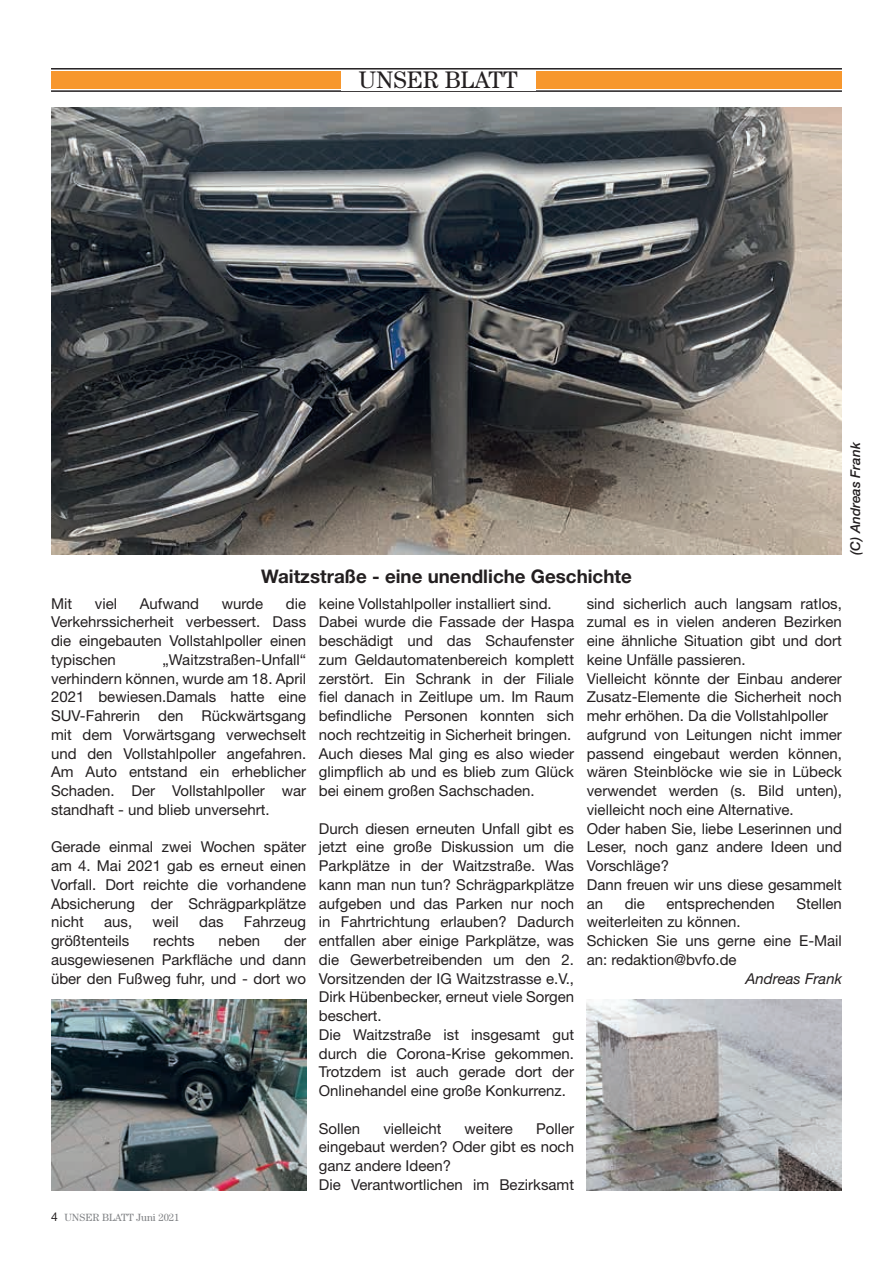
<style>
.page{position:relative;width:893px;height:1263px;background:#fff}
.page>*{position:absolute;margin:0;border:0;box-sizing:border-box;transform-origin:0 0}
.t1{font:24px "Century Std";color:#231f20}
.t2{font:700 18.75px "Helvetica Neue LT Std";color:#231f20}
.t3{font:15px/18.8px "Helvetica Neue LT Std";color:#231f20}
.t4{font:italic 15px "Helvetica Neue LT Std";color:#231f20}
.t5{font:italic 500 13.5px "Helvetica Neue LT Std";letter-spacing:-.01em;color:#231f20}
.t6{font:10.5px "Century Std";color:#808285}
.s1{font-family:"Helvetica Neue LT Std";font-size:12px;color:#231f20}
</style>
<div class="page">
<div style="left:51px;top:72px;width:791px;height:17px;background:#f7972d"></div>
<hr style="left:51px;top:68px;width:791px;height:2px;background:#231f20">
<hr style="left:51px;top:90px;width:791px;height:2px;background:#231f20">
<div style="left:341px;top:71px;width:195px;height:19px;background:#fff"></div>
<img style="left:51px;top:999px;width:255px;height:192px">
<img style="left:587px;top:999px;width:255px;height:192px">
<img style="left:51px;top:108px;width:791px;height:447px">
<h1 class="t1" style="left:359px;top:66px;width:160px">UNSER BLATT</h1>
<p class="t2" style="left:261px;top:565px;width:372px">Waitzstraße - eine unendliche Geschichte</p>
<p class="t5" style="left:847px;top:555px;width:115px;rotate:-90deg">(C) Andreas Frank</p>
<p class="t3" style="left:51px;top:594px;width:23px">Mit</p>
<p class="t3" style="left:95px;top:594px;width:24px">viel</p>
<p class="t3" style="left:140px;top:594px;width:61px">Aufwand</p>
<p class="t3" style="left:222px;top:594px;width:43px">wurde</p>
<p class="t3" style="left:51px;top:594px;width:257px;text-align:justify;text-indent:235px">die Verkehrssicherheit verbessert. Dass die eingebauten Vollstahlpoller einen typischen</p>
<p class="t3" style="left:51px;top:650px;width:257px;text-align:justify;text-indent:112px">„Waitzstraßen-Unfall“ verhindern können, wurde am 18. April 2021 bewiesen.Damals hatte eine SUV-Fahrerin den Rückwärtsgang mit dem Vorwärtsgang verwechselt und den Vollstahlpoller angefahren.<br>Am Auto entstand ein erheblicher Schaden. Der Vollstahlpoller war standhaft - und blieb unversehrt.</p>
<p class="t3" style="left:51px;top:837px;width:257px;text-align:justify">Gerade einmal zwei Wochen später am 4. Mai 2021 gab es erneut einen Vorfall. Dort reichte die vorhandene Absicherung der Schrägparkplätze nicht</p>
<p class="t3" style="left:104px;top:912px;width:30px">aus,</p>
<p class="t3" style="left:153px;top:912px;width:28px">weil</p>
<p class="t3" style="left:199px;top:912px;width:26px">das</p>
<p class="t3" style="left:244px;top:912px;width:64px">Fahrzeug</p>
<p class="t3" style="left:51px;top:931px;width:80px">größtenteils</p>
<p class="t3" style="left:153px;top:931px;width:43px">rechts</p>
<p class="t3" style="left:219px;top:931px;width:43px">neben</p>
<p class="t3" style="left:51px;top:931px;width:257px;text-align:justify;text-indent:233px">der ausgewiesenen Parkfläche und dann über den Fußweg fuhr, und - dort wo</p>
<p class="t6" style="left:51px;top:1211px;width:130px"><span class="s1">4</span> UNSER BLATT Juni 2021</p>
<p class="t3" style="left:319px;top:594px;width:257px">keine Vollstahlpoller installiert sind.<br>Dabei wurde die Fassade der Haspa beschädigt und das Schaufenster zum Geldautomatenbereich komplett zerstört. Ein Schrank in der Filiale fiel danach in Zeitlupe um. Im Raum befindliche Personen konnten sich noch rechtzeitig in Sicherheit bringen.<br>Auch dieses Mal ging es also wieder glimpflich ab und es blieb zum Glück bei einem großen Sachschaden.</p>
<p class="t3" style="left:319px;top:819px;width:257px">Durch diesen erneuten Unfall gibt es jetzt eine große Diskussion um die Parkplätze in der Waitzstraße. Was kann man nun tun? Schrägparkplätze aufgeben und das Parken nur noch in Fahrtrichtung erlauben? Dadurch entfallen aber einige Parkplätze, was die Gewerbetreibenden um den 2.<br>Vorsitzenden der IG Waitzstrasse e.V., Dirk Hübenbecker, erneut viele Sorgen beschert.<br>Die Waitzstraße ist insgesamt gut durch die Corona-Krise gekommen.<br>Trotzdem ist auch gerade dort der Onlinehandel eine große Konkurrenz.</p>
<p class="t3" style="left:319px;top:1119px;width:43px">Sollen</p>
<p class="t3" style="left:383px;top:1119px;width:60px">vielleicht</p>
<p class="t3" style="left:465px;top:1119px;width:50px">weitere</p>
<p class="t3" style="left:319px;top:1119px;width:257px;text-indent:217px">Poller eingebaut werden? Oder gibt es noch ganz andere Ideen?<br>Die Verantwortlichen im Bezirksamt</p>
<p class="t3" style="left:587px;top:594px;width:257px">sind sicherlich auch langsam ratlos, zumal es in vielen anderen Bezirken eine ähnliche Situation gibt und dort keine Unfälle passieren.<br>Vielleicht könnte der Einbau anderer<br>Zusatz-Elemente die Sicherheit noch mehr erhöhen. Da die Vollstahlpoller aufgrund von Leitungen nicht immer passend eingebaut werden können, wären Steinblöcke wie sie in Lübeck verwendet werden (s. Bild unten), vielleicht noch eine Alternative.<br>Oder haben Sie, liebe Leserinnen und<br>Leser, noch ganz andere Ideen und<br>Vorschläge?<br>Dann freuen wir uns diese gesammelt an</p>
<p class="t3" style="left:625px;top:894px;width:22px">die</p>
<p class="t3" style="left:666px;top:894px;width:110px">entsprechenden</p>
<p class="t3" style="left:796px;top:894px;width:47px">Stellen</p>
<p class="t3" style="left:587px;top:912px;width:257px">weiterleiten zu können.<br>Schicken Sie uns gerne eine E-Mail an: redaktion@bvfo.de</p>
<p class="t4" style="left:745px;top:969px;width:98px">Andreas Frank</p>
</div>
